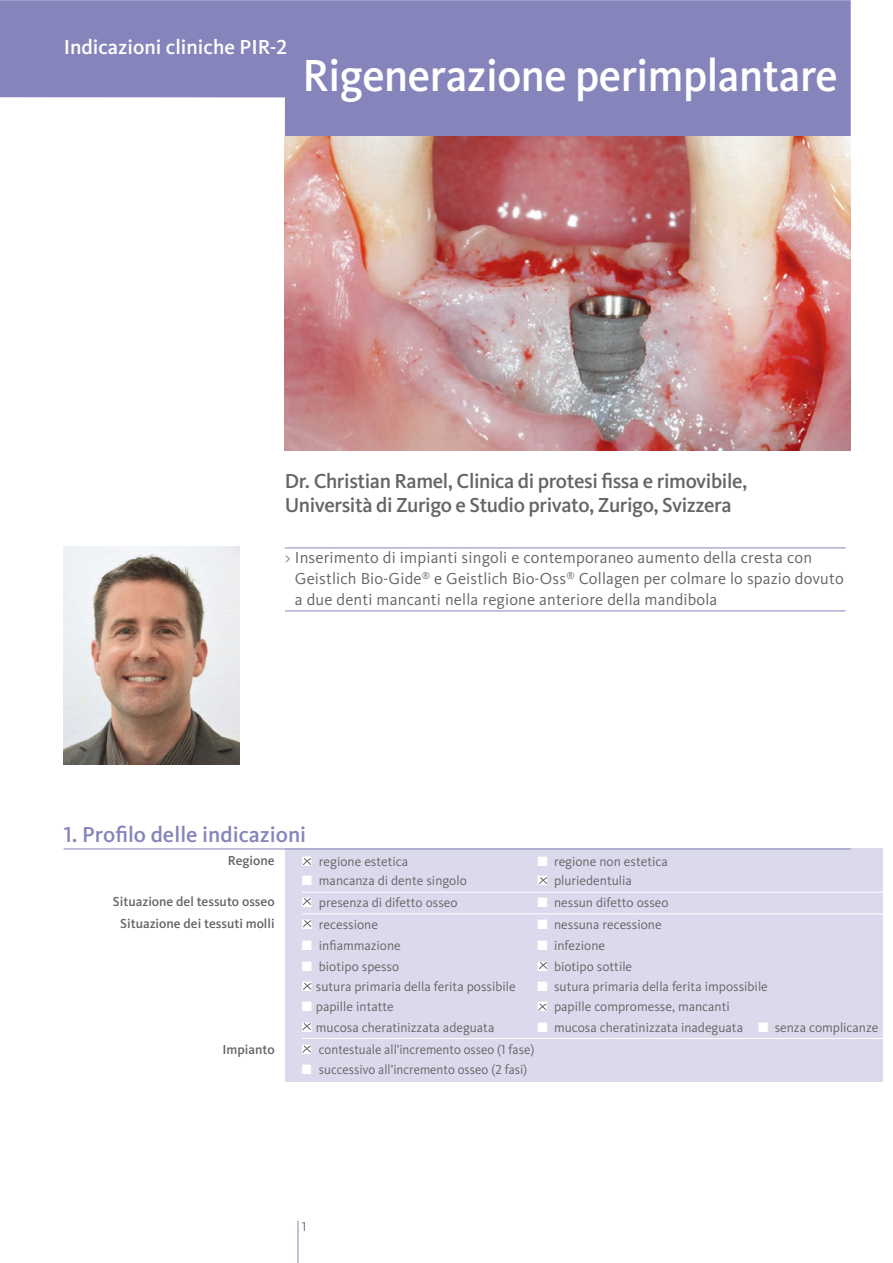
<style>
.page{position:relative;width:893px;height:1263px;background:#fff}
.page>*{position:absolute;margin:0;border:0;box-sizing:border-box;transform-origin:0 0}
.t1{font:500 46.5px "Kievit OT";letter-spacing:-.01em;color:#fff;scale:.95 1}
.t2{font:500 22.5px "Kievit OT";color:#8685bb}
.t3{font:500 21px/24px "Kievit OT";letter-spacing:-.02em;color:#646567}
.t4{font:500 21px "Kievit OT";color:#fff}
.t5{font:16.5px/21px "Kievit OT";letter-spacing:.01em;color:#646567}
.t6{font:13.5px "Kievit OT";color:#646567}
.t7{font:13.5px "Kievit OT";color:#646567;scale:.96 1}
.t8{font:500 13.5px/21.6px "Kievit OT";color:#646567;text-align:center}
.s1{color:#8685bb}
.s2{color:#fff}
</style>
<div class="page">
<hr style="left:297px;top:1221px;width:1px;height:42px;background:#8685bb">
<svg style="left:0;top:0;width:850px;height:136px;background:#9190c1"></svg>
<img style="left:285px;top:136px;width:565px;height:315px">
<div style="left:285px;top:849px;width:597px;height:233px;background:#dbdaec"></div>
<hr style="left:285px;top:548px;width:560px;height:1px;background:#8685bb">
<hr style="left:285px;top:611px;width:560px;height:1px;background:#8685bb">
<hr style="left:302px;top:892px;width:587px;height:1px;background:#fff">
<hr style="left:302px;top:913px;width:587px;height:1px;background:#fff">
<hr style="left:302px;top:1038px;width:587px;height:1px;background:#fff">
<hr style="left:64px;top:849px;width:786px;height:1px;background:#8685bb">
<svg style="left:303px;top:858px;width:8px;height:8px"></svg>
<svg style="left:302px;top:898px;width:9px;height:8px"></svg>
<svg style="left:303px;top:983px;width:9px;height:7px"></svg>
<svg style="left:539px;top:877px;width:8px;height:8px"></svg>
<svg style="left:539px;top:962px;width:8px;height:8px"></svg>
<svg style="left:302px;top:1023px;width:9px;height:8px"></svg>
<img style="left:63px;top:547px;width:177px;height:218px">
<svg style="left:303px;top:920px;width:9px;height:8px"></svg>
<svg style="left:538px;top:1003px;width:9px;height:8px"></svg>
<svg style="left:302px;top:1045px;width:9px;height:8px"></svg>
<h3 class="t4" style="left:64px;top:39px;width:225px">Indicazioni cliniche PIR-2</h3>
<h1 class="t1" style="left:302px;top:57px;width:565px">Rigenerazione perimplantare</h1>
<h3 class="t3" style="left:285px;top:471px;width:464px">Dr. Christian Ramel, Clinica di protesi fissa e rimovibile,<br>Università di Zurigo e Studio privato, Zurigo, Svizzera</h3>
<p class="t5" style="left:295px;top:548px;width:550px;text-indent:-10px"><span class="s1">&gt;</span> Inserimento di impianti singoli e contemporaneo aumento della cresta con<br>Geistlich Bio-Gide<sup>®</sup> e Geistlich Bio-Oss<sup>®</sup> Collagen per colmare lo spazio dovuto a due denti mancanti nella regione anteriore della mandibola</p>
<h2 class="t2" style="left:64px;top:826px;width:244px">1. Profilo delle indicazioni</h2>
<p class="t8" style="left:228px;top:851px;width:48px">Regione</p>
<p class="t8" style="left:113px;top:892px;width:163px">Situazione del tessuto osseo<br>Situazione dei tessuti molli</p>
<p class="t8" style="left:222px;top:1040px;width:54px">Impianto</p>
<p class="t6" style="left:302px;top:856px;width:108px"><span class="s2">■</span> regione estetica</p>
<p class="t6" style="left:537px;top:856px;width:132px"><span class="s2">■</span> regione non estetica</p>
<p class="t6" style="left:302px;top:876px;width:166px"><span class="s2">■</span> mancanza di dente singolo</p>
<p class="t6" style="left:537px;top:876px;width:96px"><span class="s2">■</span> pluriedentulia</p>
<p class="t6" style="left:302px;top:897px;width:157px"><span class="s2">■</span> presenza di difetto osseo</p>
<p class="t6" style="left:537px;top:897px;width:133px"><span class="s2">■</span> nessun difetto osseo</p>
<p class="t6" style="left:302px;top:919px;width:78px"><span class="s2">■</span> recessione</p>
<p class="t6" style="left:537px;top:919px;width:126px"><span class="s2">■</span> nessuna recessione</p>
<p class="t6" style="left:302px;top:941px;width:100px"><span class="s2">■</span> infiammazione</p>
<p class="t6" style="left:537px;top:941px;width:69px"><span class="s2">■</span> infezione</p>
<p class="t6" style="left:302px;top:961px;width:99px"><span class="s2">■</span> biotipo spesso</p>
<p class="t6" style="left:537px;top:961px;width:96px"><span class="s2">■</span> biotipo sottile</p>
<p class="t6" style="left:302px;top:981px;width:215px"><span class="s2">■</span> sutura primaria della ferita possibile</p>
<p class="t6" style="left:537px;top:981px;width:232px"><span class="s2">■</span> sutura primaria della ferita impossibile</p>
<p class="t6" style="left:302px;top:1002px;width:93px"><span class="s2">■</span> papille intatte</p>
<p class="t6" style="left:537px;top:1002px;width:194px"><span class="s2">■</span> papille compromesse, mancanti</p>
<p class="t6" style="left:302px;top:1022px;width:194px"><span class="s2">■</span> mucosa cheratinizzata adeguata</p>
<p class="t6" style="left:537px;top:1022px;width:342px"><span class="s2">■</span> mucosa cheratinizzata inadeguata <span class="s2">■</span> senza complicanze</p>
<p class="t7" style="left:302px;top:1045px;width:243px"><span class="s2">■</span> contestuale all’incremento osseo (1 fase)</p>
<p class="t7" style="left:302px;top:1064px;width:236px"><span class="s2">■</span> successivo all’incremento osseo (2 fasi)</p>
<p class="t6" style="left:302px;top:1221px;width:6px">1</p>
</div>
